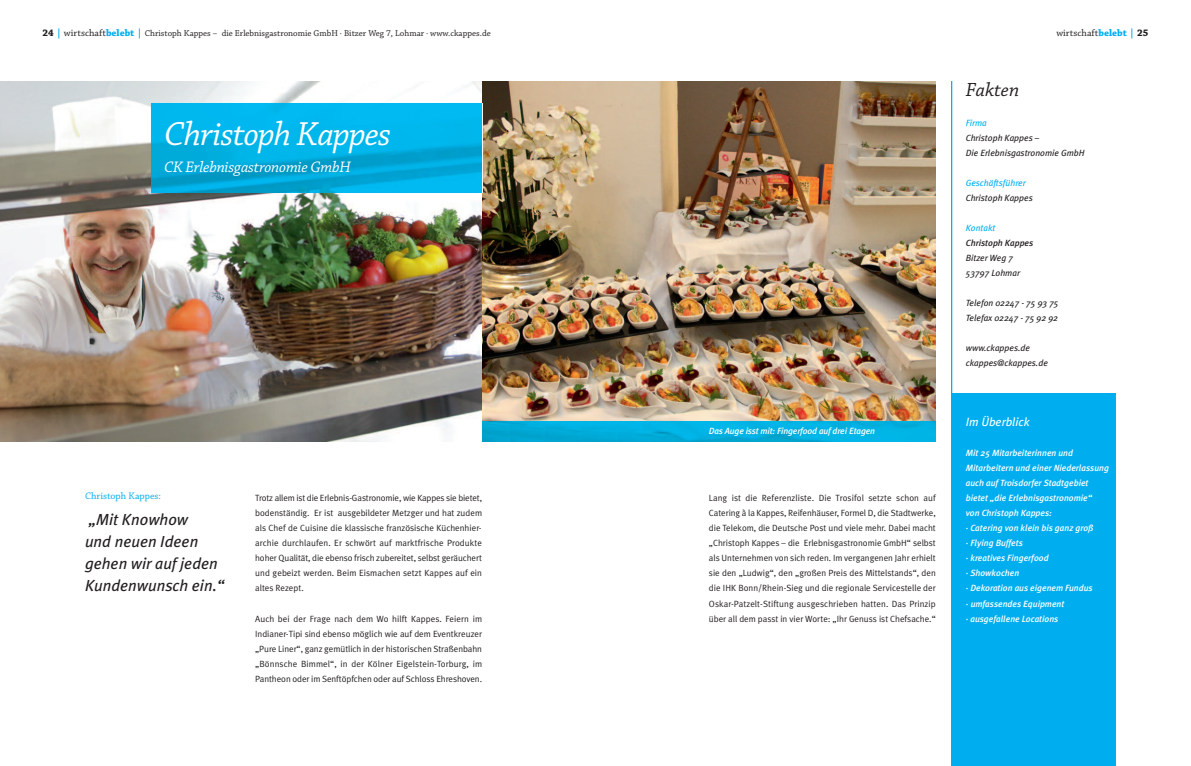
<style>
.page{position:relative;width:1191px;height:766px;background:#fff}
.page>*{position:absolute;margin:0;border:0;box-sizing:border-box;transform-origin:0 0}
.t1{font:italic 35px "Chaparral Pro";letter-spacing:-.02em;color:#fff}
.t2{font:italic 20px "Chaparral Pro";color:#231f20}
.t3{font:italic 16px/22px "Meta Plus";color:#231f20}
.t4{font:italic 16px "Chaparral Pro";letter-spacing:-.015em;color:#fff}
.t5{font:italic 12px "Meta Plus";color:#fff}
.t6{font:10px "Chaparral Pro";color:#231f20}
.t7{font:10px "Chaparral Pro";color:#00aeef}
.t8{font:9px/15px "Meta Plus Normal";color:#231f20;text-align:justify}
.t9{font:italic 500 9px/15px "Meta Plus";color:#fff}
.t10{font:italic 9px/15px "Meta Plus";color:#231f20}
.t11{font:9px "Chaparral Pro";color:#231f20}
.t12{font:italic 9px "Meta Plus";color:#00aeef}
.t13{font:italic 500 9px "Meta Plus";color:#231f20}
.s1{font-weight:700;font-size:10px}
.s2{font-weight:700;font-size:10px;color:#00aeef}
.s3{font-size:10px}
.s4{font-weight:700;color:#00aeef}
.s5{font-weight:700}
</style>
<div class="page">
<img style="left:0;top:81px;width:482px;height:360px">
<img style="left:482px;top:81px;width:453px;height:340px">
<div style="left:951px;top:393px;width:165px;height:372px;background:#00aeef"></div>
<hr style="left:951px;top:81px;width:1px;height:684px;background:#00aeef">
<img style="left:482px;top:421px;width:453px;height:20px">
<img style="left:152px;top:103px;width:330px;height:89px">
<img style="left:482px;top:103px;width:1px;height:89px">
<p class="t11" style="left:43px;top:30px;width:450px"><span class="s1">24</span> <span class="s2">|</span> <span class="s3">wirtschaft</span><span class="s2">belebt |</span> Christoph Kappes – die Erlebnisgastronomie GmbH · Bitzer Weg 7, Lohmar · www.ckappes.de</p>
<p class="t6" style="left:1056px;top:29px;width:93px">wirtschaft<span class="s4">belebt |</span> <span class="s5">25</span></p>
<h1 class="t1" style="left:164px;top:121px;width:228px">Christoph Kappes</h1>
<h3 class="t4" style="left:164px;top:161px;width:188px">CK Erlebnisgastronomie GmbH</h3>
<p class="t7" style="left:85px;top:492px;width:77px">Christoph Kappes:</p>
<h3 class="t3" style="left:85px;top:508px;width:141px">„Mit Knowhow<br>und neuen Ideen gehen wir auf jeden<br>Kundenwunsch ein.“</h3>
<p class="t8" style="left:255px;top:490px;width:228px">Trotz allem ist die Erlebnis-Gastronomie, wie Kappes sie bietet, bodenständig. Er ist ausgebildeter Metzger und hat zudem als Chef de Cuisine die klassische französische Küchenhier&shy;archie durchlaufen. Er schwört auf marktfrische Produkte hoher Qualität, die ebenso frisch zubereitet, selbst geräuchert und gebeizt werden. Beim Eismachen setzt Kappes auf ein altes Rezept.</p>
<p class="t8" style="left:255px;top:610px;width:228px">Auch bei der Frage nach dem Wo hilft Kappes. Feiern im Indianer-Tipi sind ebenso möglich wie auf dem Eventkreuzer „Pure Liner“, ganz gemütlich in der historischen Straßenbahn „Bönnsche Bimmel“, in der Kölner Eigelstein-Torburg, im Pantheon oder im Senftöpfchen oder auf Schloss Ehreshoven.</p>
<p class="t9" style="left:709px;top:423px;width:168px">Das Auge isst mit: Fingerfood auf drei Etagen</p>
<p class="t8" style="left:709px;top:490px;width:228px">Lang ist die Referenzliste. Die Trosifol setzte schon auf Catering à la Kappes, Reifenhäuser, Formel D, die Stadtwerke, die Telekom, die Deutsche Post und viele mehr. Dabei macht „Christoph Kappes – die Erlebnisgastronomie GmbH“ selbst als Unternehmen von sich reden. Im vergangenen Jahr erhielt sie den „Ludwig“, den „großen Preis des Mittelstands“, den die IHK Bonn/Rhein-Sieg und die regionale Servicestelle der Oskar-Patzelt-Stiftung ausgeschrieben hatten. Das Prinzip über all dem passt in vier Worte: „Ihr Genuss ist Chefsache.“</p>
<h2 class="t2" style="left:965px;top:82px;width:55px">Fakten</h2>
<p class="t12" style="left:965px;top:118px;width:23px">Firma</p>
<p class="t10" style="left:965px;top:130px;width:120px">Christoph Kappes –<br>Die Erlebnisgastronomie GmbH</p>
<p class="t12" style="left:965px;top:178px;width:61px">Geschäftsführer</p>
<p class="t10" style="left:965px;top:190px;width:68px">Christoph Kappes</p>
<p class="t12" style="left:965px;top:223px;width:31px">Kontakt</p>
<p class="t13" style="left:965px;top:238px;width:69px">Christoph Kappes</p>
<p class="t10" style="left:965px;top:250px;width:56px">Bitzer Weg 7<br>53797 Lohmar</p>
<p class="t10" style="left:965px;top:295px;width:94px">Telefon 02247 - 75 93 75<br>Telefax 02247 - 75 92 92</p>
<p class="t10" style="left:965px;top:340px;width:84px">www.ckappes.de ckappes@ckappes.de</p>
<h3 class="t5" style="left:965px;top:415px;width:65px">Im Überblick</h3>
<p class="t9" style="left:965px;top:445px;width:145px">Mit 25 Mitarbeiterinnen und<br>Mitarbeitern und einer Niederlassung auch auf Troisdorfer Stadtgebiet bietet „die Erlebnisgastronomie“<br>von Christoph Kappes:<br>· Catering von klein bis ganz groß<br>· Flying Buffets<br>· kreatives Fingerfood<br>· Showkochen<br>· Dekoration aus eigenem Fundus<br>· umfassendes Equipment<br>· ausgefallene Locations</p>
</div>
